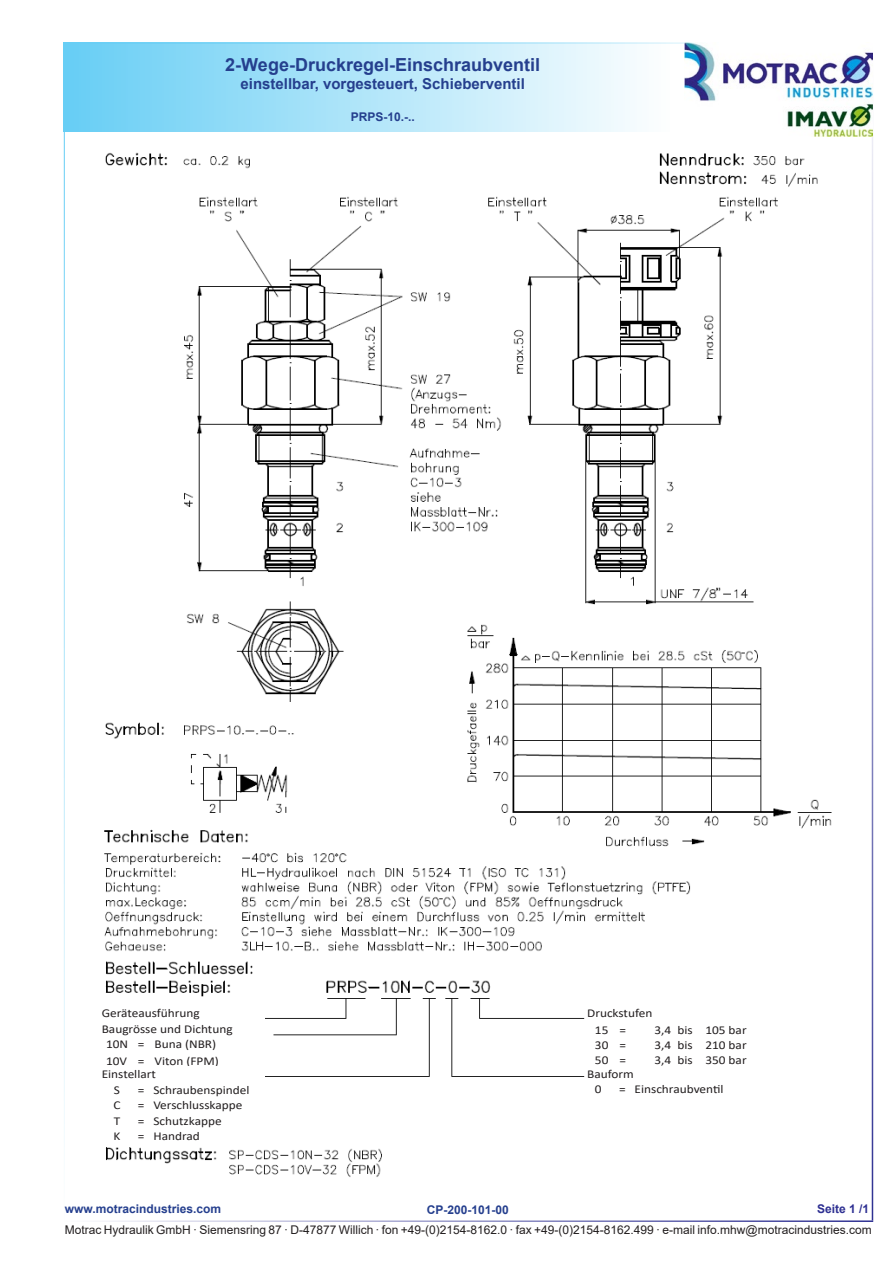
<style>
.page{position:relative;width:893px;height:1263px;background:#fff}
.page>*{position:absolute;margin:0;border:0;box-sizing:border-box;transform-origin:0 0}
.t1{font:700 18px "Arial";color:#253f8e}
.t2{font:700 15px "Arial";color:#253f8e}
.t3{font:12px/16.2px "Calibri";color:#231f20;scale:1.11 1}
.t4{font:12px "Arial";color:#231f20}
.t5{font:700 12px "Arial";color:#253f8e}
.t6{font:700 12px "Arial";color:#2e3092}
</style>
<div class="page">
<div style="left:64px;top:43px;width:606px;height:89px;background:linear-gradient(to right,#66cef5,#fdfefe)"></div>
<hr style="left:64px;top:43px;width:808px;height:1px;background:#67cef5">
<hr style="left:64px;top:1220px;width:809px;height:2px;background:#2e3092">
<hr style="left:64px;top:43px;width:1px;height:1177px;background:#67cef5">
<hr style="left:872px;top:43px;width:1px;height:1177px;background:#2e3092">
<img style="left:685px;top:43px;width:187px;height:93px">
<img style="left:104px;top:152px;width:728px;height:695px">
<img style="left:104px;top:852px;width:587px;height:325px">
<hr style="left:265px;top:1232px;width:95px;height:1px;background:#231f20">
<div style="left:587px;top:1008px;width:186px;height:17px;background:#fff"></div>
<div style="left:587px;top:1021px;width:166px;height:53px;background:#fff"></div>
<div style="left:587px;top:1069px;width:166px;height:16px;background:#fff"></div>
<div style="left:583px;top:1081px;width:225px;height:23px;background:#fff"></div>
<div style="left:102px;top:1003px;width:163px;height:19px;background:#fff"></div>
<div style="left:102px;top:1034px;width:163px;height:35px;background:#fff"></div>
<div style="left:102px;top:1021px;width:163px;height:14px;background:#fff"></div>
<div style="left:102px;top:1081px;width:162px;height:63px;background:#fff"></div>
<div style="left:102px;top:1067px;width:163px;height:14px;background:#fff"></div>
<h1 class="t1" style="left:225px;top:52px;width:316px">2-Wege-Druckregel-Einschraubventil</h1>
<p class="t2" style="left:241px;top:73px;width:286px">einstellbar, vorgesteuert, Schieberventil</p>
<p class="t5" style="left:351px;top:108px;width:66px">PRPS-10.-..</p>
<p class="t3" style="left:102px;top:1005px;width:90px">Geräteausführung</p>
<p class="t3" style="left:106px;top:1034px;width:103px;line-height:17.5px">10N = Buna (NBR)<br>10V = Viton (FPM)</p>
<p class="t3" style="left:102px;top:1020px;width:119px">Baugrösse und Dichtung</p>
<p class="t3" style="left:102px;top:1066px;width:50px">Einstellart</p>
<p class="t3" style="left:114px;top:1081px;width:7px">S</p>
<p class="t3" style="left:138px;top:1081px;width:102px">= Schraubenspindel</p>
<p class="t3" style="left:113px;top:1097px;width:8px">C</p>
<p class="t3" style="left:138px;top:1097px;width:96px">= Verschlusskappe</p>
<p class="t3" style="left:114px;top:1112px;width:7px">T</p>
<p class="t3" style="left:138px;top:1112px;width:77px">= Schutzkappe</p>
<p class="t3" style="left:114px;top:1127px;width:8px">K</p>
<p class="t3" style="left:138px;top:1127px;width:57px">= Handrad</p>
<p class="t3" style="left:595px;top:1005px;width:53px;text-indent:-8px">Druckstufen<br>15 =</p>
<p class="t3" style="left:654px;top:1021px;width:85px">3,4 bis 105 bar</p>
<p class="t3" style="left:595px;top:1036px;width:29px">30 =</p>
<p class="t3" style="left:654px;top:1036px;width:85px">3,4 bis 210 bar</p>
<p class="t3" style="left:595px;top:1052px;width:29px">50 =</p>
<p class="t3" style="left:654px;top:1052px;width:85px">3,4 bis 350 bar</p>
<p class="t3" style="left:595px;top:1067px;width:37px;line-height:14.5px;text-indent:-8px">Bauform<br>0</p>
<p class="t3" style="left:619px;top:1081px;width:96px">= Einschraubventil</p>
<p class="t5" style="left:65px;top:1201px;width:158px">www.motracindustries.com</p>
<p class="t6" style="left:817px;top:1201px;width:54px">Seite 1 /1</p>
<p class="t4" style="left:65px;top:1221px;width:808px">Motrac Hydraulik GmbH · Siemensring 87 · D-47877 Willich · fon +49-(0)2154-8162.0 · fax +49-(0)2154-8162.499 · e-mail info.mhw@motracindustries.com</p>
<p class="t5" style="left:427px;top:1202px;width:84px">CP-200-101-00</p>
</div>
